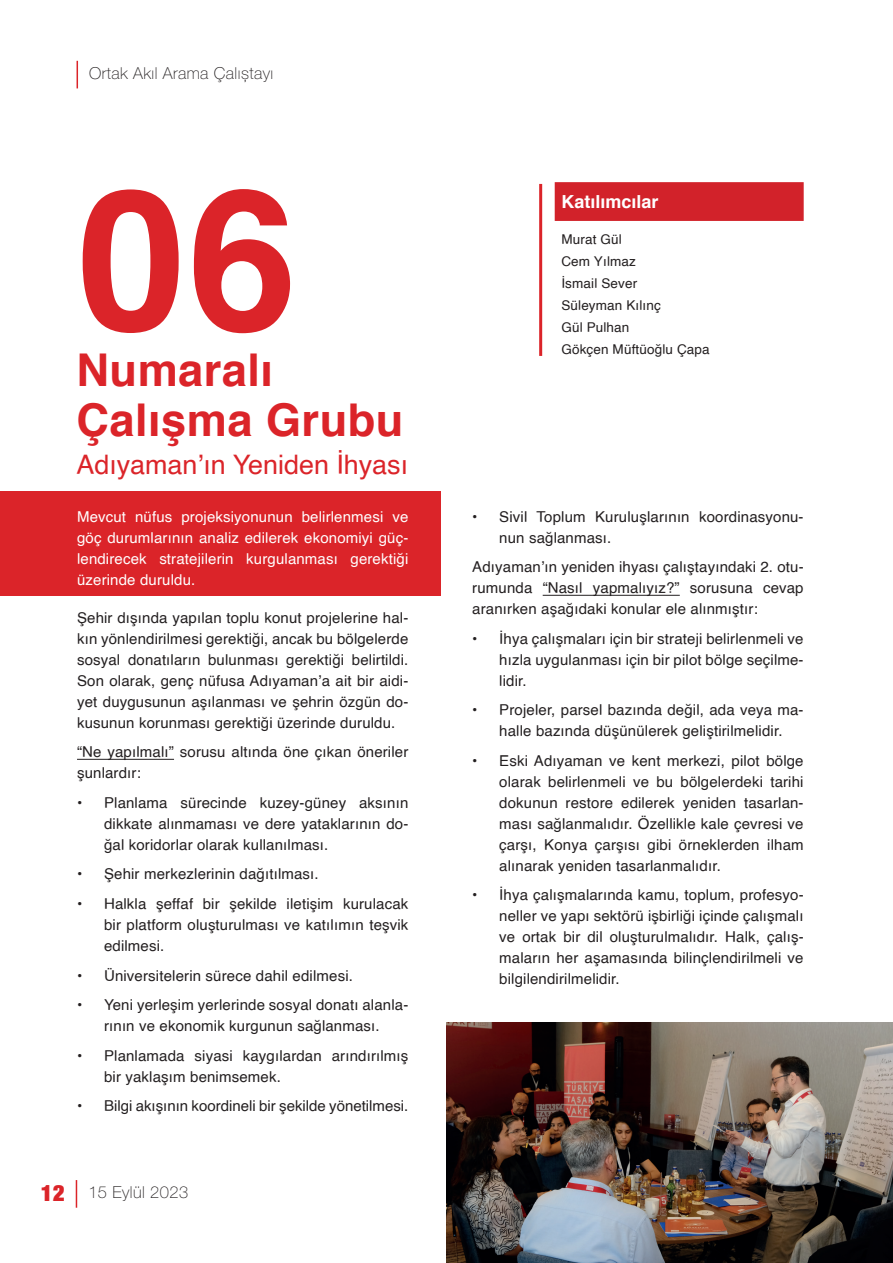
<style>
.page{position:relative;width:893px;height:1263px;background:#fff}
.page>*{position:absolute;margin:0;border:0;box-sizing:border-box;transform-origin:0 0}
.t1{font:700 196.5px "Helvetica";color:#db2429}
.t2{font:700 45.15px/49.3px "Helvetica";letter-spacing:.01em;color:#db2429}
.t3{font:26.85px "Helvetica";color:#db2429}
.t4{font:700 18px "Helvetica";color:#fff}
.t5{font:100 16.5px "Helvetica Neue LT Pro";letter-spacing:.025em;color:#231f20}
.t6{font:15px/21px "Helvetica";letter-spacing:.01em;color:#231f20;text-align:justify}
.t7{font:15px/21px "Helvetica";letter-spacing:.01em;color:#fff;text-align:justify}
.t8{font:13.5px/22px "Helvetica";letter-spacing:.01em;color:#231f20}
.s1{font-weight:900;font-stretch:condensed;font-size:22.5px;color:#db2429}
</style>
<div class="page">
<div style="left:555px;top:182px;width:249px;height:39px;background:#d2222a;border:2px solid #d2222a"></div>
<svg style="left:76px;top:1180px;width:1px;height:28px"></svg>
<svg style="left:77px;top:61px;width:1px;height:27px"></svg>
<hr style="left:892px;top:491px;width:1px;height:253px;background:#db2429">
<hr style="left:539px;top:184px;width:3px;height:172px;background:#db2429">
<div style="left:0;top:491px;width:440px;height:105px;background:#db2429"></div>
<hr style="left:77px;top:759px;width:97px;height:1px;background:#231f20">
<hr style="left:543px;top:595px;width:137px;height:1px;background:#231f20">
<img style="left:446px;top:1023px;width:447px;height:240px">
<p class="t5" style="left:89px;top:64px;width:185px">Ortak Akıl Arama Çalıştayı</p>
<h1 class="t1" style="left:77px;top:102px;width:222px">06</h1>
<h2 class="t2" style="left:77px;top:346px;width:328px">Numaralı<br>Çalışma Grubu</h2>
<h3 class="t3" style="left:77px;top:444px;width:333px">Adıyaman’ın Yeniden İhyası</h3>
<p class="t7" style="left:77px;top:507px;width:333px">Mevcut nüfus projeksiyonunun belirlenmesi ve göç durumlarının analiz edilerek ekonomiyi güç&shy;lendirecek stratejilerin kurgulanması gerektiği üzerinde duruldu.</p>
<p class="t6" style="left:77px;top:608px;width:333px">Şehir dışında yapılan toplu konut projelerine hal&shy;kın yönlendirilmesi gerektiği, ancak bu bölgelerde sosyal donatıların bulunması gerektiği belirtildi.<br>Son olarak, genç nüfusa Adıyaman’a ait bir aidi&shy;yet duygusunun aşılanması ve şehrin özgün do&shy;kusunun korunması gerektiği üzerinde duruldu.</p>
<p class="t6" style="left:77px;top:742px;width:333px">“Ne yapılmalı” sorusu altında öne çıkan öneriler şunlardır:</p>
<p class="t6" style="left:104px;top:793px;width:306px;text-indent:-27px">• Planlama sürecinde kuzey-güney aksının dikkate alınmaması ve dere yataklarının do&shy;ğal koridorlar olarak kullanılması.</p>
<p class="t6" style="left:77px;top:864px;width:243px">• Şehir merkezlerinin dağıtılması.</p>
<p class="t6" style="left:104px;top:894px;width:306px;text-indent:-27px">• Halkla şeffaf bir şekilde iletişim kurulacak bir platform oluşturulması ve katılımın teşvik edilmesi.</p>
<p class="t6" style="left:77px;top:965px;width:277px">• Üniversitelerin sürece dahil edilmesi.</p>
<p class="t6" style="left:77px;top:995px;width:333px;text-align:center">• Yeni yerleşim yerlerinde sosyal donatı alanla&shy;rının ve ekonomik kurgunun sağlanması.</p>
<p class="t6" style="left:104px;top:1045px;width:306px;text-indent:-27px">• Planlamada siyasi kaygılardan arındırılmış bir yaklaşım benimsemek.</p>
<p class="t6" style="left:77px;top:1096px;width:333px">• Bilgi akışının koordineli bir şekilde yönetilmesi.</p>
<p class="t5" style="left:41px;top:1183px;width:149px"><span class="s1">12</span> 15 Eylül 2023</p>
<p class="t4" style="left:561px;top:187px;width:99px">Katılımcılar</p>
<p class="t8" style="left:561px;top:229px;width:101px">Murat Gül<br>Cem Yılmaz<br>İsmail Sever<br>Süleyman Kılınç<br>Gül Pulhan</p>
<p class="t8" style="left:561px;top:339px;width:150px">Gökçen Müftüoğlu Çapa</p>
<p class="t6" style="left:499px;top:507px;width:306px;text-indent:-27px">• Sivil Toplum Kuruluşlarının koordinasyonu&shy;nun sağlanması.</p>
<p class="t6" style="left:472px;top:557px;width:333px">Adıyaman’ın yeniden ihyası çalıştayındaki 2. otu&shy;rumunda “Nasıl yapmalıyız?” sorusuna cevap aranırken aşağıdaki konular ele alınmıştır:</p>
<p class="t6" style="left:499px;top:629px;width:306px;text-indent:-27px">• İhya çalışmaları için bir strateji belirlenmeli ve hızla uygulanması için bir pilot bölge seçilme&shy;lidir.</p>
<p class="t6" style="left:472px;top:700px;width:333px;text-align:center">• Projeler, parsel bazında değil, ada veya ma&shy;halle bazında düşünülerek geliştirilmelidir.</p>
<p class="t6" style="left:499px;top:751px;width:306px;text-indent:-27px">• Eski Adıyaman ve kent merkezi, pilot bölge olarak belirlenmeli ve bu bölgelerdeki tarihi dokunun restore edilerek yeniden tasarlan&shy;ması sağlanmalıdır. Özellikle kale çevresi ve çarşı, Konya çarşısı gibi örneklerden ilham alınarak yeniden tasarlanmalıdır.</p>
<p class="t6" style="left:499px;top:885px;width:306px;text-indent:-27px">• İhya çalışmalarında kamu, toplum, profesyo&shy;neller ve yapı sektörü işbirliği içinde çalışmalı ve ortak bir dil oluşturulmalıdır. Halk, çalış&shy;maların her aşamasında bilinçlendirilmeli ve bilgilendirilmelidir.</p>
</div>
